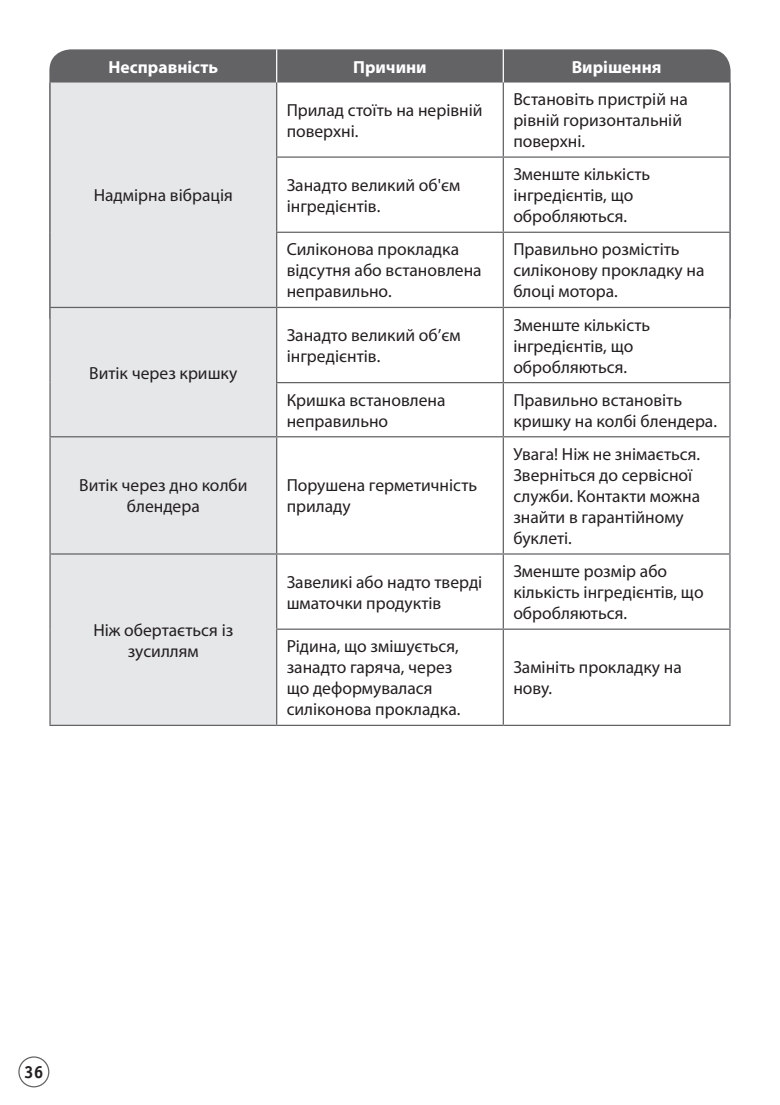
<style>
.page{position:relative;width:780px;height:1105px;background:#fff}
.page>*{position:absolute;margin:0;border:0;box-sizing:border-box;transform-origin:0 0}
.t1{font:17.5px/21px "Myriad Pro";color:#231f20}
.t2{font:700 17.5px "Myriad Pro";color:#fff}
.t3{font:700 17.5px "Officina Sans";color:#231f20}
</style>
<div class="page">
<div style="left:18px;top:1056px;width:31px;height:31px;border:1px solid #636366;border-radius:50%"></div>
<div style="left:49px;top:49px;width:681px;height:33px;background:#636366"></div>
<div style="left:51px;top:82px;width:225px;height:642px;background:#e6e7e9"></div>
<svg style="left:277px;top:82px;width:451px;height:642px"></svg>
<hr style="left:49px;top:724px;width:227px;height:1px;background:#636366">
<hr style="left:276px;top:49px;width:1px;height:33px;background:#fff">
<hr style="left:502px;top:49px;width:1px;height:33px;background:#fff">
<hr style="left:49px;top:82px;width:2px;height:75px;background:#636366">
<hr style="left:276px;top:82px;width:1px;height:74px;background:#636366">
<hr style="left:502px;top:82px;width:1px;height:74px;background:#636366">
<hr style="left:728px;top:82px;width:2px;height:74px;background:#636366">
<hr style="left:49px;top:157px;width:2px;height:75px;background:#636366">
<hr style="left:276px;top:156px;width:227px;height:2px;background:#636366">
<hr style="left:276px;top:158px;width:1px;height:73px;background:#636366">
<hr style="left:503px;top:156px;width:227px;height:2px;background:#636366">
<hr style="left:502px;top:158px;width:1px;height:73px;background:#636366">
<hr style="left:728px;top:158px;width:2px;height:73px;background:#636366">
<hr style="left:49px;top:232px;width:2px;height:75px;background:#636366">
<hr style="left:276px;top:231px;width:227px;height:2px;background:#636366">
<hr style="left:276px;top:233px;width:1px;height:74px;background:#636366">
<hr style="left:503px;top:231px;width:227px;height:2px;background:#636366">
<hr style="left:502px;top:233px;width:1px;height:74px;background:#636366">
<hr style="left:728px;top:233px;width:2px;height:74px;background:#636366">
<hr style="left:49px;top:307px;width:227px;height:1px;background:#636366">
<hr style="left:49px;top:308px;width:2px;height:74px;background:#636366">
<hr style="left:276px;top:307px;width:227px;height:1px;background:#636366">
<hr style="left:276px;top:308px;width:1px;height:74px;background:#636366">
<hr style="left:503px;top:307px;width:227px;height:1px;background:#636366">
<hr style="left:502px;top:308px;width:1px;height:74px;background:#636366">
<hr style="left:728px;top:308px;width:2px;height:74px;background:#636366">
<hr style="left:49px;top:382px;width:2px;height:54px;background:#636366">
<hr style="left:276px;top:382px;width:227px;height:1px;background:#636366">
<hr style="left:276px;top:383px;width:1px;height:53px;background:#636366">
<hr style="left:503px;top:382px;width:227px;height:1px;background:#636366">
<hr style="left:502px;top:383px;width:1px;height:53px;background:#636366">
<hr style="left:728px;top:383px;width:2px;height:53px;background:#636366">
<hr style="left:49px;top:436px;width:227px;height:1px;background:#636366">
<hr style="left:49px;top:437px;width:2px;height:116px;background:#636366">
<hr style="left:276px;top:436px;width:227px;height:1px;background:#636366">
<hr style="left:276px;top:437px;width:1px;height:116px;background:#636366">
<hr style="left:503px;top:436px;width:227px;height:1px;background:#636366">
<hr style="left:502px;top:437px;width:1px;height:116px;background:#636366">
<hr style="left:728px;top:437px;width:2px;height:116px;background:#636366">
<hr style="left:49px;top:553px;width:227px;height:1px;background:#636366">
<hr style="left:49px;top:554px;width:2px;height:75px;background:#636366">
<hr style="left:276px;top:553px;width:227px;height:1px;background:#636366">
<hr style="left:276px;top:554px;width:1px;height:74px;background:#636366">
<hr style="left:503px;top:553px;width:227px;height:1px;background:#636366">
<hr style="left:502px;top:554px;width:1px;height:74px;background:#636366">
<hr style="left:728px;top:554px;width:2px;height:74px;background:#636366">
<hr style="left:49px;top:629px;width:2px;height:95px;background:#636366">
<hr style="left:276px;top:628px;width:227px;height:1px;background:#636366">
<hr style="left:276px;top:629px;width:1px;height:95px;background:#636366">
<hr style="left:503px;top:628px;width:227px;height:1px;background:#636366">
<hr style="left:502px;top:629px;width:1px;height:95px;background:#636366">
<hr style="left:728px;top:629px;width:2px;height:95px;background:#636366">
<hr style="left:276px;top:724px;width:227px;height:1px;background:#636366">
<hr style="left:503px;top:724px;width:227px;height:1px;background:#636366">
<p class="t2" style="left:108px;top:55px;width:111px">Несправність</p>
<p class="t2" style="left:353px;top:55px;width:75px">Причини</p>
<p class="t2" style="left:571px;top:55px;width:91px">Вирішення</p>
<p class="t1" style="left:94px;top:184px;width:141px">Надмірна вібрація</p>
<p class="t1" style="left:89px;top:362px;width:149px">Витік через кришку</p>
<p class="t1" style="left:286px;top:99px;width:197px">Прилад стоїть на нерівній поверхні.</p>
<p class="t1" style="left:513px;top:88px;width:176px">Встановіть пристрій на рівній горизонтальній поверхні.</p>
<p class="t1" style="left:286px;top:174px;width:175px">Занадто великий об'єм інгредієнтів.</p>
<p class="t1" style="left:513px;top:163px;width:138px">Зменште кількість інгредієнтів, що обробляються.</p>
<p class="t1" style="left:286px;top:239px;width:196px">Силіконова прокладка відсутня або встановлена неправильно.</p>
<p class="t1" style="left:513px;top:239px;width:193px">Правильно розмістіть силіконову прокладку на блоці мотора.</p>
<p class="t1" style="left:286px;top:324px;width:175px">Занадто великий об’єм інгредієнтів.</p>
<p class="t1" style="left:513px;top:314px;width:138px">Зменште кількість інгредієнтів, що обробляються.</p>
<p class="t1" style="left:286px;top:389px;width:160px">Кришка встановлена неправильно</p>
<p class="t1" style="left:513px;top:389px;width:205px">Правильно встановіть кришку на колбі блендера.</p>
<p class="t1" style="left:79px;top:474px;width:170px;text-align:center">Витік через дно колби блендера</p>
<p class="t1" style="left:286px;top:474px;width:192px">Порушена герметичність приладу</p>
<p class="t1" style="left:513px;top:443px;width:188px">Увага! Ніж не знімається.<br>Зверніться до сервісної служби. Контакти можна знайти в гарантійному буклеті.</p>
<p class="t1" style="left:93px;top:619px;width:141px;text-align:center">Ніж обертається із зусиллям</p>
<p class="t1" style="left:286px;top:571px;width:197px">Завеликі або надто тверді шматочки продуктів</p>
<p class="t1" style="left:513px;top:560px;width:192px">Зменште розмір або кількість інгредієнтів, що обробляються.</p>
<p class="t1" style="left:286px;top:635px;width:175px">Рідина, що змішується, занадто гаряча, через що деформувалася силіконова прокладка.</p>
<p class="t1" style="left:513px;top:656px;width:170px">Замініть прокладку на нову.</p>
<p class="t3" style="left:24px;top:1060px;width:21px">36</p>
</div>
